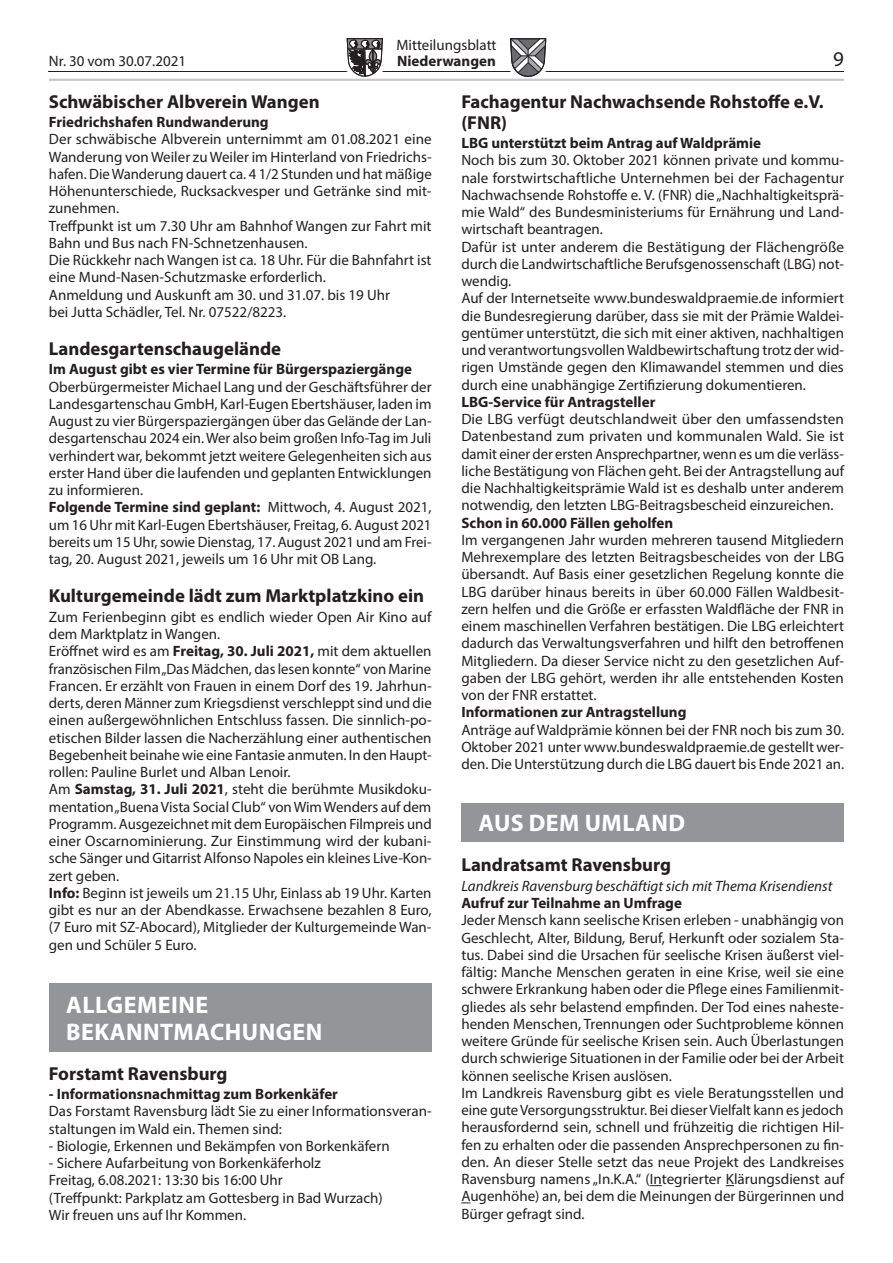
<style>
.page{position:relative;width:893px;height:1263px;background:#fff}
.page>*{position:absolute;margin:0;border:0;box-sizing:border-box;transform-origin:0 0}
.t1{font:700 24px/27px "Myriad Pro";letter-spacing:.02em;color:#fff}
.t2{font:21px "Myriad Pro";color:#231f20}
.t3{font:700 18.75px/21px "Myriad Pro";color:#231f20}
.t4{font:15px/17.2px "Myriad Pro";color:#231f20}
.t5{font:700 15px "Myriad Pro";color:#231f20}
.t6{font:italic 15px "Myriad Pro";color:#231f20}
.s1{font-weight:700}
</style>
<div class="page">
<hr style="left:49px;top:71px;width:795px;height:1px;background:#231f20">
<svg style="left:347px;top:38px;width:36px;height:39px"></svg>
<svg style="left:510px;top:38px;width:36px;height:39px"></svg>
<hr style="left:49px;top:79px;width:795px;height:2px;background:#c7c8ca">
<div style="left:49px;top:984px;width:383px;height:68px;background:#939598"></div>
<svg style="left:650px;top:1185px;width:12px;height:1px"></svg>
<div style="left:461px;top:803px;width:383px;height:38px;background:#939598"></div>
<p class="t4" style="left:396px;top:36px;width:102px">Mitteilungsblatt</p>
<p class="t4" style="left:49px;top:52px;width:139px">Nr. 30 vom 30.07.2021</p>
<p class="t5" style="left:397px;top:51px;width:100px">Niederwangen</p>
<h2 class="t2" style="left:833px;top:46px;width:12px">9</h2>
<p class="t3" style="left:49px;top:90px;width:272px">Schwäbischer Albverein Wangen</p>
<p class="t5" style="left:49px;top:112px;width:221px">Friedrichshafen Rundwanderung</p>
<p class="t4" style="left:49px;top:130px;width:384px">Der schwäbische Albverein unternimmt am 01.08.2021 eine Wanderung von Weiler zu Weiler im Hinterland von Friedrichs&shy;hafen. Die Wanderung dauert ca. 4 1/2 Stunden und hat mäßige Höhenunterschiede, Rucksackvesper und Getränke sind mit&shy;zunehmen.<br>Treffpunkt ist um 7.30 Uhr am Bahnhof Wangen zur Fahrt mit Bahn und Bus nach FN-Schnetzenhausen.<br>Die Rückkehr nach Wangen ist ca. 18 Uhr. Für die Bahnfahrt ist eine Mund-Nasen-Schutzmaske erforderlich.<br>Anmeldung und Auskunft am 30. und 31.07. bis 19 Uhr<br>bei Jutta Schädler, Tel. Nr. 07522/8223.</p>
<p class="t3" style="left:49px;top:338px;width:234px">Landesgartenschaugelände</p>
<p class="t5" style="left:49px;top:360px;width:365px">Im August gibt es vier Termine für Bürgerspaziergänge</p>
<p class="t4" style="left:49px;top:378px;width:384px">Oberbürgermeister Michael Lang und der Geschäftsführer der Landesgartenschau GmbH, Karl-Eugen Ebertshäuser, laden im August zu vier Bürgerspaziergängen über das Gelände der Lan&shy;desgartenschau 2024 ein. Wer also beim großen Info-Tag im Juli verhindert war, bekommt jetzt weitere Gelegenheiten sich aus erster Hand über die laufenden und geplanten Entwicklungen zu informieren.<br><span class="s1">Folgende Termine sind geplant:</span> Mittwoch, 4. August 2021, um 16 Uhr mit Karl-Eugen Ebertshäuser, Freitag, 6. August 2021 bereits um 15 Uhr, sowie Dienstag, 17. August 2021 und am Frei&shy;tag, 20. August 2021, jeweils um 16 Uhr mit OB Lang.</p>
<p class="t3" style="left:49px;top:585px;width:377px">Kulturgemeinde lädt zum Marktplatzkino ein</p>
<p class="t4" style="left:49px;top:608px;width:384px">Zum Ferienbeginn gibt es endlich wieder Open Air Kino auf dem Marktplatz in Wangen.<br>Eröffnet wird es am <span class="s1">Freitag, 30. Juli 2021,</span> mit dem aktuellen französischen Film „Das Mädchen, das lesen konnte“ von Marine Francen. Er erzählt von Frauen in einem Dorf des 19. Jahrhun&shy;derts, deren Männer zum Kriegsdienst verschleppt sind und die einen außergewöhnlichen Entschluss fassen. Die sinnlich-po&shy;etischen Bilder lassen die Nacherzählung einer authentischen Begebenheit beinahe wie eine Fantasie anmuten. In den Haupt&shy;rollen: Pauline Burlet und Alban Lenoir.<br>Am <span class="s1">Samstag, 31. Juli 2021</span>, steht die berühmte Musikdoku&shy;mentation „Buena Vista Social Club“ von Wim Wenders auf dem Programm. Ausgezeichnet mit dem Europäischen Filmpreis und einer Oscarnominierung. Zur Einstimmung wird der kubani&shy;sche Sänger und Gitarrist Alfonso Napoles ein kleines Live-Kon&shy;zert geben.<br><span class="s1">Info:</span> Beginn ist jeweils um 21.15 Uhr, Einlass ab 19 Uhr. Karten gibt es nur an der Abendkasse. Erwachsene bezahlen 8 Euro, (7 Euro mit SZ-Abocard), Mitglieder der Kulturgemeinde Wan&shy;gen und Schüler 5 Euro.</p>
<p class="t3" style="left:461px;top:90px;width:364px">Fachagentur Nachwachsende Rohstoffe e.V. (FNR)</p>
<p class="t5" style="left:461px;top:133px;width:301px">LBG unterstützt beim Antrag auf Waldprämie</p>
<p class="t4" style="left:461px;top:151px;width:384px">Noch bis zum 30. Oktober 2021 können private und kommu&shy;nale forstwirtschaftliche Unternehmen bei der Fachagentur Nachwachsende Rohstoffe e. V. (FNR) die „Nachhaltigkeitsprä&shy;mie Wald“ des Bundesministeriums für Ernährung und Land&shy;wirtschaft beantragen.<br>Dafür ist unter anderem die Bestätigung der Flächengröße durch die Landwirtschaftliche Berufsgenossenschaft (LBG) not&shy;wendig.<br>Auf der Internetseite www.bundeswaldpraemie.de informiert die Bundesregierung darüber, dass sie mit der Prämie Waldei&shy;gentümer unterstützt, die sich mit einer aktiven, nachhaltigen und verantwortungsvollen Waldbewirtschaftung trotz der wid&shy;rigen Umstände gegen den Klimawandel stemmen und dies durch eine unabhängige Zertifizierung dokumentieren.</p>
<p class="t5" style="left:461px;top:392px;width:195px">LBG-Service für Antragsteller</p>
<p class="t4" style="left:461px;top:410px;width:384px;text-align:justify">Die LBG verfügt deutschlandweit über den umfassendsten Datenbestand zum privaten und kommunalen Wald. Sie ist damit einer der ersten Ansprechpartner, wenn es um die verläss&shy;liche Bestätigung von Flächen geht. Bei der Antragstellung auf die Nachhaltigkeitsprämie Wald ist es deshalb unter anderem notwendig, den letzten LBG-Beitragsbescheid einzureichen.</p>
<p class="t5" style="left:461px;top:513px;width:213px">Schon in 60.000 Fällen geholfen</p>
<p class="t4" style="left:461px;top:531px;width:384px;text-align:justify">Im vergangenen Jahr wurden mehreren tausend Mitgliedern Mehrexemplare des letzten Beitragsbescheides von der LBG übersandt. Auf Basis einer gesetzlichen Regelung konnte die LBG darüber hinaus bereits in über 60.000 Fällen Waldbesit&shy;zern helfen und die Größe er erfassten Waldfläche der FNR in einem maschinellen Verfahren bestätigen. Die LBG erleichtert dadurch das Verwaltungsverfahren und hilft den betroffenen Mitgliedern. Da dieser Service nicht zu den gesetzlichen Auf&shy;gaben der LBG gehört, werden ihr alle entstehenden Kosten von der FNR erstattet.</p>
<p class="t5" style="left:461px;top:702px;width:227px">Informationen zur Antragstellung</p>
<p class="t4" style="left:461px;top:721px;width:384px;text-align:justify">Anträge auf Waldprämie können bei der FNR noch bis zum 30.<br>Oktober 2021 unter www.bundeswaldpraemie.de gestellt wer&shy;den. Die Unterstützung durch die LBG dauert bis Ende 2021 an.</p>
<h1 class="t1" style="left:479px;top:809px;width:208px">AUS DEM UMLAND</h1>
<p class="t3" style="left:461px;top:854px;width:211px">Landratsamt Ravensburg</p>
<p class="t6" style="left:461px;top:876px;width:373px">Landkreis Ravensburg beschäftigt sich mit Thema Krisendienst</p>
<p class="t5" style="left:461px;top:893px;width:222px">Aufruf zur Teilnahme an Umfrage</p>
<p class="t4" style="left:461px;top:911px;width:384px">Jeder Mensch kann seelische Krisen erleben - unabhängig von Geschlecht, Alter, Bildung, Beruf, Herkunft oder sozialem Sta&shy;tus. Dabei sind die Ursachen für seelische Krisen äußerst viel&shy;fältig: Manche Menschen geraten in eine Krise, weil sie eine schwere Erkrankung haben oder die Pflege eines Familienmit&shy;gliedes als sehr belastend empfinden. Der Tod eines naheste&shy;henden Menschen, Trennungen oder Suchtprobleme können weitere Gründe für seelische Krisen sein. Auch Überlastungen durch schwierige Situationen in der Familie oder bei der Arbeit können seelische Krisen auslösen.<br>Im Landkreis Ravensburg gibt es viele Beratungsstellen und eine gute Versorgungsstruktur. Bei dieser Vielfalt kann es jedoch herausfordernd sein, schnell und frühzeitig die richtigen Hil&shy;fen zu erhalten oder die passenden Ansprechpersonen zu fin&shy;den. An dieser Stelle setzt das neue Projekt des Landkreises Ravensburg namens „In.K.A.“ (Integrierter Klärungsdienst auf Augenhöhe) an, bei dem die Meinungen der Bürgerinnen und Bürger gefragt sind.</p>
<h1 class="t1" style="left:66px;top:991px;width:258px">ALLGEMEINE<br>BEKANNTMACHUNGEN</h1>
<p class="t3" style="left:49px;top:1062px;width:180px">Forstamt Ravensburg</p>
<p class="t5" style="left:49px;top:1084px;width:291px">- Informationsnachmittag zum Borkenkäfer</p>
<p class="t4" style="left:49px;top:1102px;width:384px">Das Forstamt Ravensburg lädt Sie zu einer Informationsveran&shy;staltungen im Wald ein. Themen sind:</p>
<p class="t4" style="left:49px;top:1137px;width:342px">- Biologie, Erkennen und Bekämpfen von Borkenkäfern</p>
<p class="t4" style="left:49px;top:1154px;width:335px">- Sichere Aufarbeitung von Borkenkäferholz<br>Freitag, 6.08.2021: 13:30 bis 16:00 Uhr<br>(Treffpunkt: Parkplatz am Gottesberg in Bad Wurzach)<br>Wir freuen uns auf Ihr Kommen.</p>
</div>
